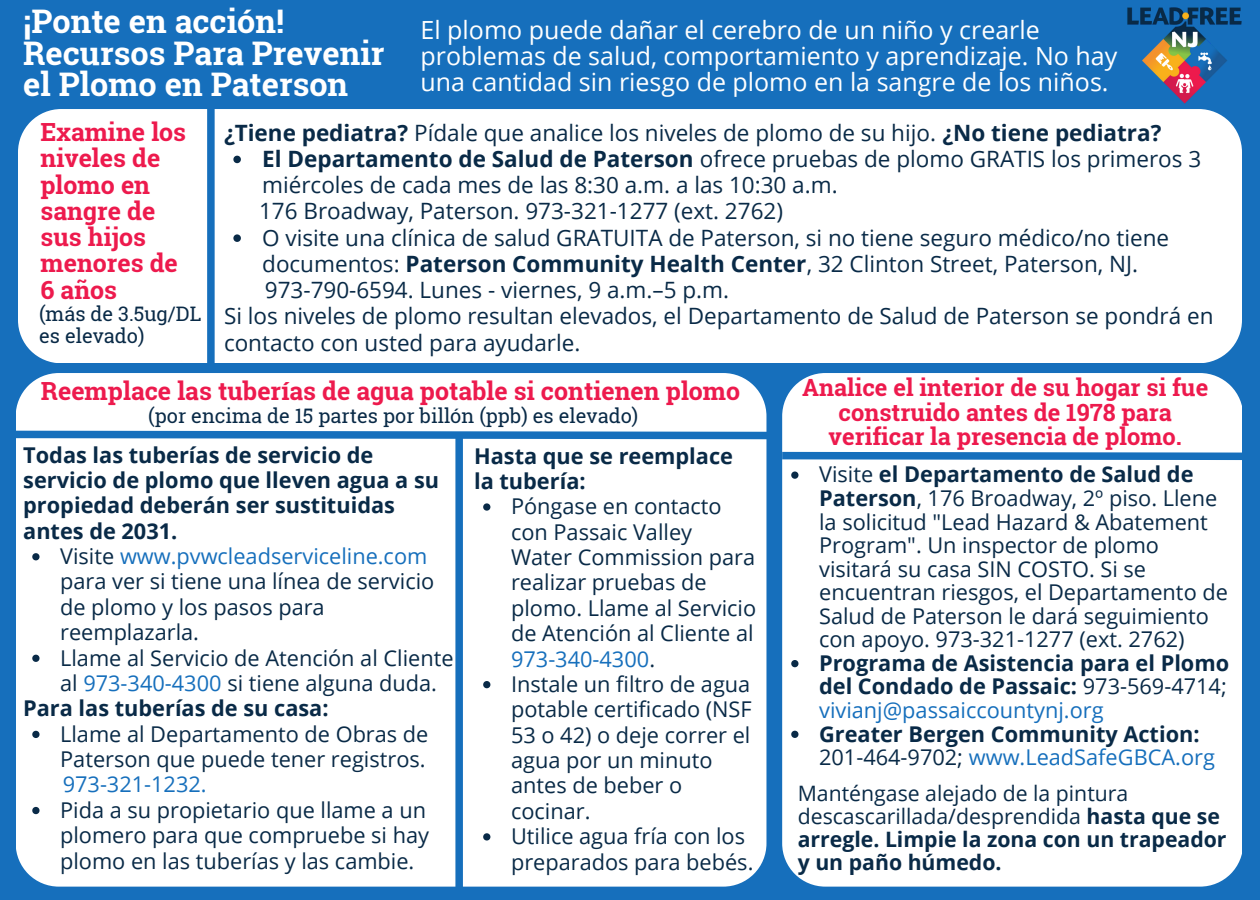
<style>
.page{position:relative;width:1260px;height:900px;background:#166fbc}
.page>*{position:absolute;margin:0;border:0;box-sizing:border-box;transform-origin:0 0}
.t1{font:700 32.5px/32px "Roboto Slab";color:#fff}
.t2{font:25px/26.2px "Open Sans";color:#fff}
.t3{font:700 25px/26.2px "Roboto Slab";color:#ed1a4d}
.t4{font:700 23.75px/24.5px "Roboto Slab";color:#ed1a4d;text-align:center}
.t5{font:22.5px/26.2px "Open Sans";color:#092a47}
.t6{font:21.75px/25.5px "Open Sans";color:#092a47}
.t7{font:700 21.75px/25.5px "Open Sans";color:#092a47}
.t8{font:21.75px "Open Sans";color:#166fbc}
.t9{font:700 21.25px/23px "Open Sans";color:#092a47}
.t10{font:20px/21.8px "Roboto Slab";color:#092a47}
.s1{font-weight:700}
.s2{color:#166fbc}
.s3{font-weight:400}
.s4{font-weight:400;color:#166fbc}
</style>
<div class="page">
<div style="left:18px;top:109px;width:1223px;height:253px;background:#fff"></div>
<div style="left:16px;top:373px;width:750px;height:514px;background:#fff"></div>
<div style="left:782px;top:373px;width:460px;height:514px;background:#fff"></div>
<div style="left:207px;top:99px;width:8px;height:264px;background:#166fbc"></div>
<svg style="left:32px;top:553px;width:8px;height:7px"></svg>
<svg style="left:32px;top:655px;width:8px;height:7px"></svg>
<svg style="left:32px;top:731px;width:8px;height:7px"></svg>
<svg style="left:32px;top:807px;width:8px;height:7px"></svg>
<svg style="left:233px;top:156px;width:8px;height:7px"></svg>
<svg style="left:233px;top:234px;width:8px;height:8px"></svg>
<svg style="left:791px;top:472px;width:7px;height:7px"></svg>
<svg style="left:791px;top:660px;width:7px;height:7px"></svg>
<svg style="left:791px;top:731px;width:7px;height:7px"></svg>
<svg style="left:483px;top:503px;width:7px;height:8px"></svg>
<svg style="left:483px;top:681px;width:7px;height:7px"></svg>
<svg style="left:483px;top:833px;width:7px;height:8px"></svg>
<div style="left:455px;top:436px;width:8px;height:451px;background:#166fbc"></div>
<img style="left:1127px;top:7px;width:115px;height:97px">
<svg style="left:16px;top:427px;width:1226px;height:37px"></svg>
<h1 class="t1" style="left:23px;top:4px;width:363px">¡Ponte en acción!<br>Recursos Para Prevenir el Plomo en Paterson</h1>
<p class="t2" style="left:421px;top:16px;width:698px">El plomo puede dañar el cerebro de un niño y crearle problemas de salud, comportamiento y aprendizaje. No hay una cantidad sin riesgo de plomo en la sangre de los niños.</p>
<p class="t3" style="left:41px;top:118px;width:147px">Examine los niveles de plomo en sangre de sus hijos menores de<br>6 años</p>
<p class="t10" style="left:39px;top:303px;width:164px">(más de 3.5ug/DL es elevado)</p>
<p class="t5" style="left:224px;top:119px;width:939px"><span class="s1">¿Tiene pediatra?</span> Pídale que analice los niveles de plomo de su hijo. <span class="s1">¿No tiene pediatra?</span></p>
<p class="t5" style="left:262px;top:145px;width:941px"><span class="s1">El Departamento de Salud de Paterson</span> ofrece pruebas de plomo GRATIS los primeros 3 miércoles de cada mes de las 8:30 a.m. a las 10:30 a.m.</p>
<p class="t5" style="left:262px;top:224px;width:908px">O visite una clínica de salud GRATUITA de Paterson, si no tiene seguro médico/no tiene documentos: <span class="s1">Paterson Community Health Center</span>, 32 Clinton Street, Paterson, NJ.</p>
<p class="t5" style="left:259px;top:198px;width:525px">176 Broadway, Paterson. 973-321-1277 (ext. 2762)</p>
<p class="t5" style="left:224px;top:276px;width:991px;text-indent:41px">973-790-6594. Lunes - viernes, 9 a.m.–5 p.m.<br>Si los niveles de plomo resultan elevados, el Departamento de Salud de Paterson se pondrá en contacto con usted para ayudarle.</p>
<p class="t3" style="left:41px;top:377px;width:701px">Reemplace las tuberías de agua potable si contienen plomo</p>
<p class="t10" style="left:148px;top:404px;width:492px">(por encima de 15 partes por billón (ppb) es elevado)</p>
<p class="t7" style="left:23px;top:441px;width:417px">Todas las tuberías de servicio de servicio de plomo que lleven agua a su propiedad deberán ser sustituidas antes de 2031.</p>
<p class="t6" style="left:60px;top:543px;width:395px">Visite <span class="s2">www.pvwcleadserviceline.com </span>para ver si tiene una línea de servicio de plomo y los pasos para reemplazarla.<br>Llame al Servicio de Atención al Cliente al <span class="s2">973-340-4300</span> si tiene alguna duda.</p>
<p class="t6" style="left:60px;top:720px;width:370px">Llame al Departamento de Obras de<br>Paterson que puede tener registros.</p>
<p class="t6" style="left:60px;top:797px;width:370px">Pida a su propietario que llame a un plomero para que compruebe si hay plomo en las tuberías y las cambie.</p>
<p class="t7" style="left:23px;top:695px;width:307px">Para las tuberías de su casa:</p>
<p class="t8" style="left:63px;top:769px;width:145px">973-321-1232.</p>
<p class="t7" style="left:474px;top:442px;width:260px">Hasta que se reemplace la tubería:</p>
<p class="t6" style="left:511px;top:493px;width:247px">Póngase en contacto con Passaic Valley<br>Water Commission para realizar pruebas de plomo. Llame al Servicio de Atención al Cliente al<br><span class="s2">973-340-4300</span>.<br>Instale un filtro de agua potable certificado (NSF<br>53 o 42) o deje correr el agua por un minuto antes de beber o cocinar.<br>Utilice agua fría con los preparados para bebés.</p>
<p class="t4" style="left:802px;top:375px;width:408px">Analice el interior de su hogar si fue construido antes de 1978 para verificar la presencia de plomo.</p>
<p class="t6" style="left:819px;top:462px;width:410px;line-height:23.5px">Visite <span class="s1">el Departamento de Salud de Paterson</span>, 176 Broadway, 2º piso. Llene la solicitud "Lead Hazard &amp; Abatement Program". Un inspector de plomo visitará su casa SIN COSTO. Si se encuentran riesgos, el Departamento de Salud de Paterson le dará seguimiento con apoyo. 973-321-1277 (ext. 2762)</p>
<p class="t7" style="left:819px;top:651px;width:412px;line-height:23.5px;text-align:justify">Programa de Asistencia para el Plomo del Condado de Passaic: <span class="s3">973-569-4714; </span><span class="s4">vivianj@passaiccountynj.org</span></p>
<p class="t7" style="left:819px;top:721px;width:397px;line-height:23.5px">Greater Bergen Community Action:<br><span class="s3">201-464-9702;</span> <span class="s4">www.LeadSafeGBCA.org</span></p>
<p class="t9" style="left:798px;top:781px;width:430px"><span class="s3">Manténgase alejado de la pintura descascarillada/desprendida</span> hasta que se arregle. Limpie la zona con un trapeador y un paño húmedo.</p>
</div>
